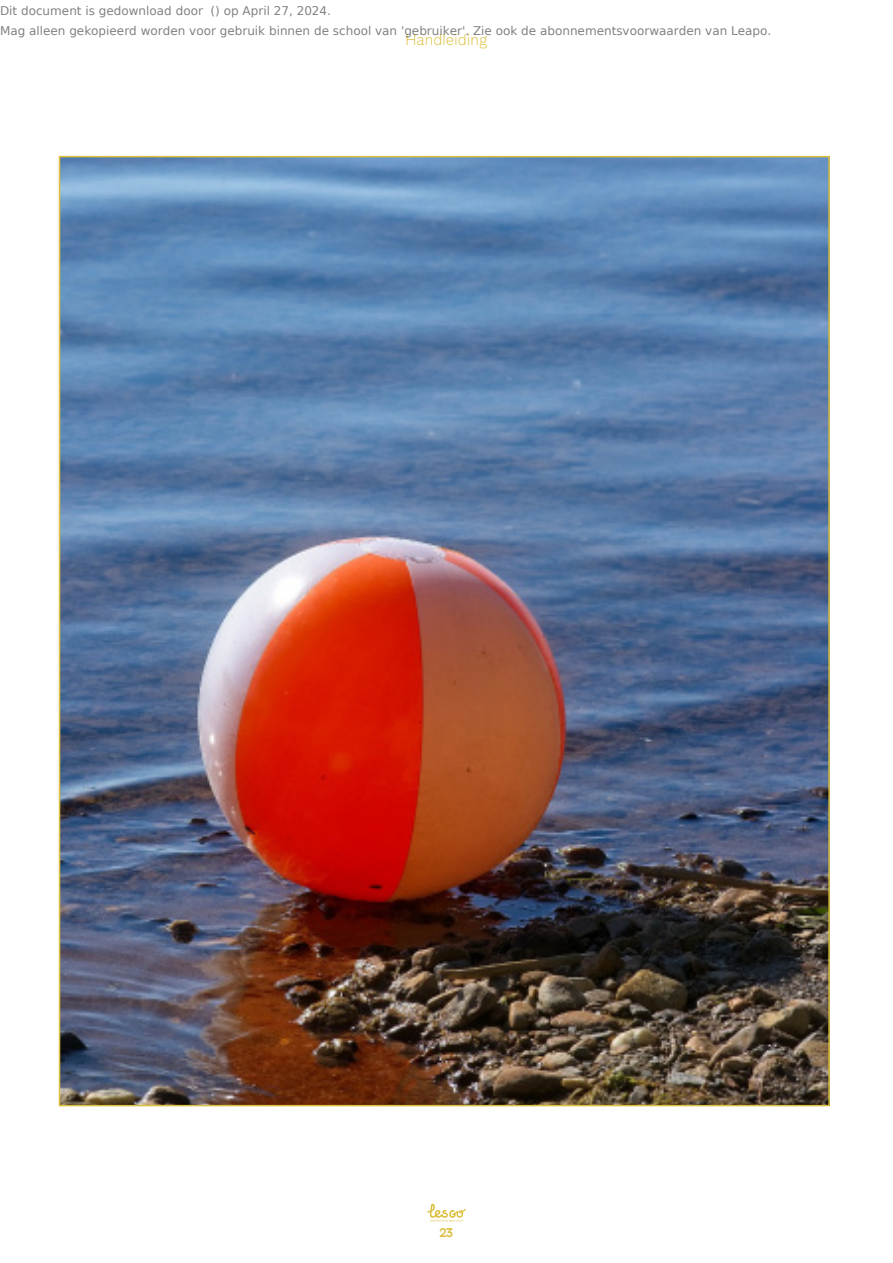
<style>
.page{position:relative;width:893px;height:1263px;background:#fff}
.page>*{position:absolute;margin:0;border:0;box-sizing:border-box;transform-origin:0 0}
.t1{font:300 14.25px "Cadiz";color:#dbbf3d}
.t2{font:12px/20.4px "DejaVu Sans";color:rgb(0 0 0/.5)}
.t3{font:700 12px "Cadiz";color:#dbbf3d}
</style>
<div class="page">
<svg style="left:427px;top:1204px;width:39px;height:18px"></svg>
<img style="left:62px;top:159px;width:765px;height:944px">
<p class="t2" style="left:0;top:0;width:773px">Dit document is gedownload door () op April 27, 2024.<br>Mag alleen gekopieerd worden voor gebruik binnen de school van 'gebruiker'. Zie ook de abonnementsvoorwaarden van Leapo.</p>
<p class="t1" style="left:406px;top:30px;width:83px">Handleiding</p>
<p class="t3" style="left:440px;top:1224px;width:15px">23</p>
</div>
